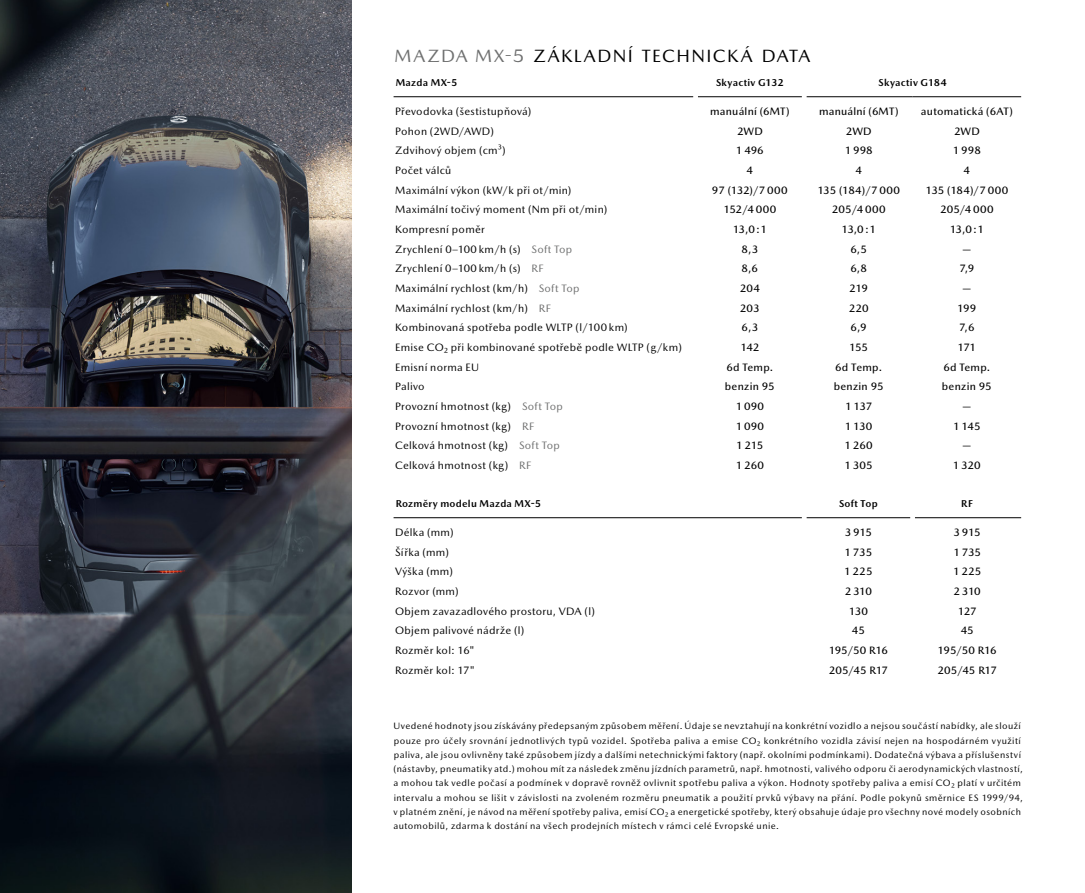
<style>
.page{position:relative;width:1085px;height:893px;background:#fff}
.page>*{position:absolute;margin:0;border:0;box-sizing:border-box;transform-origin:0 0}
.t1{font:18px "Mazda Type";letter-spacing:.08em;color:#000}
.t2{font:10.8px "Mazda Type";letter-spacing:.025em;color:#000}
.t3{font:500 10.8px "Mazda Type";letter-spacing:.015em;color:#000}
.t4{font:700 10.2px "Mazda Type";letter-spacing:.03em;color:#000}
.t5{font:9.3px/14.2px "Mazda Type";letter-spacing:.045em;color:#000}
.s1{color:#6f7070}
</style>
<div class="page">
<img style="left:0;top:0;width:351px;height:893px">
<hr style="left:393px;top:96px;width:300px;height:1px;background:#000">
<hr style="left:697px;top:96px;width:104px;height:1px;background:#000">
<hr style="left:806px;top:96px;width:106px;height:1px;background:#000">
<hr style="left:912px;top:96px;width:108px;height:1px;background:#000">
<hr style="left:393px;top:517px;width:408px;height:1px;background:#000">
<hr style="left:806px;top:517px;width:104px;height:1px;background:#000">
<hr style="left:914px;top:517px;width:106px;height:1px;background:#000">
<h1 class="t1" style="left:394px;top:46px;width:417px"><span class="s1">MAZDA MX-5</span> ZÁKLADNÍ TECHNICKÁ DATA</h1>
<p class="t4" style="left:395px;top:77px;width:63px">Mazda MX-5</p>
<p class="t4" style="left:716px;top:77px;width:69px">Skyactiv G132</p>
<p class="t4" style="left:878px;top:77px;width:70px">Skyactiv G184</p>
<p class="t2" style="left:395px;top:105px;width:138px">Převodovka (šestistupňová)</p>
<p class="t3" style="left:710px;top:105px;width:81px">manuální (6MT)</p>
<p class="t3" style="left:818px;top:105px;width:81px">manuální (6MT)</p>
<p class="t3" style="left:920px;top:105px;width:93px">automatická (6AT)</p>
<p class="t2" style="left:395px;top:125px;width:100px">Pohon (2WD/AWD)</p>
<p class="t3" style="left:736px;top:125px;width:27px">2WD</p>
<p class="t3" style="left:845px;top:125px;width:27px">2WD</p>
<p class="t3" style="left:953px;top:125px;width:27px">2WD</p>
<p class="t2" style="left:395px;top:144px;width:112px">Zdvihový objem (cm³)</p>
<p class="t3" style="left:735px;top:144px;width:29px">1 496</p>
<p class="t3" style="left:844px;top:144px;width:30px">1 998</p>
<p class="t3" style="left:952px;top:144px;width:30px">1 998</p>
<p class="t2" style="left:395px;top:164px;width:58px">Počet válců</p>
<p class="t3" style="left:746px;top:164px;width:8px">4</p>
<p class="t3" style="left:855px;top:164px;width:8px">4</p>
<p class="t3" style="left:963px;top:164px;width:8px">4</p>
<p class="t2" style="left:395px;top:184px;width:178px">Maximální výkon (kW/k při ot/min)</p>
<p class="t3" style="left:711px;top:184px;width:77px">97 (132)/7 000</p>
<p class="t3" style="left:817px;top:184px;width:84px">135 (184)/7 000</p>
<p class="t3" style="left:925px;top:184px;width:84px">135 (184)/7 000</p>
<p class="t2" style="left:395px;top:203px;width:214px">Maximální točivý moment (Nm při ot/min)</p>
<p class="t3" style="left:723px;top:203px;width:55px">152/4 000</p>
<p class="t3" style="left:831px;top:203px;width:55px">205/4 000</p>
<p class="t3" style="left:939px;top:203px;width:55px">205/4 000</p>
<p class="t2" style="left:395px;top:223px;width:91px">Kompresní poměr</p>
<p class="t3" style="left:732px;top:223px;width:36px">13,0:1</p>
<p class="t3" style="left:841px;top:223px;width:36px">13,0:1</p>
<p class="t3" style="left:949px;top:223px;width:36px">13,0:1</p>
<p class="t2" style="left:395px;top:243px;width:179px">Zrychlení 0–100 km/h (s) <span class="s1">Soft Top</span></p>
<p class="t3" style="left:741px;top:243px;width:18px">8,3</p>
<p class="t3" style="left:850px;top:243px;width:18px">6,5</p>
<p class="t3" style="left:961px;top:243px;width:11px">—</p>
<p class="t2" style="left:395px;top:262px;width:150px">Zrychlení 0–100 km/h (s) <span class="s1">RF</span></p>
<p class="t3" style="left:741px;top:262px;width:18px">8,6</p>
<p class="t3" style="left:850px;top:262px;width:18px">6,8</p>
<p class="t3" style="left:959px;top:262px;width:16px">7,9</p>
<p class="t2" style="left:395px;top:282px;width:186px">Maximální rychlost (km/h) <span class="s1">Soft Top</span></p>
<p class="t3" style="left:739px;top:282px;width:22px">204</p>
<p class="t3" style="left:849px;top:282px;width:20px">219</p>
<p class="t3" style="left:961px;top:282px;width:11px">—</p>
<p class="t2" style="left:395px;top:302px;width:157px">Maximální rychlost (km/h) <span class="s1">RF</span></p>
<p class="t3" style="left:739px;top:302px;width:21px">203</p>
<p class="t3" style="left:848px;top:302px;width:21px">220</p>
<p class="t3" style="left:957px;top:302px;width:21px">199</p>
<p class="t2" style="left:395px;top:321px;width:234px">Kombinovaná spotřeba podle WLTP (l/100 km)</p>
<p class="t3" style="left:741px;top:321px;width:18px">6,3</p>
<p class="t3" style="left:850px;top:321px;width:18px">6,9</p>
<p class="t3" style="left:959px;top:321px;width:17px">7,6</p>
<p class="t2" style="left:395px;top:341px;width:288px">Emise CO2 při kombinované spotřebě podle WLTP (g/km)</p>
<p class="t3" style="left:740px;top:341px;width:20px">142</p>
<p class="t3" style="left:849px;top:341px;width:20px">155</p>
<p class="t3" style="left:957px;top:341px;width:20px">171</p>
<p class="t2" style="left:395px;top:361px;width:85px">Emisní norma EU</p>
<p class="t3" style="left:726px;top:361px;width:48px">6d Temp.</p>
<p class="t3" style="left:835px;top:361px;width:48px">6d Temp.</p>
<p class="t3" style="left:943px;top:361px;width:48px">6d Temp.</p>
<p class="t2" style="left:395px;top:380px;width:31px">Palivo</p>
<p class="t3" style="left:724px;top:380px;width:51px">benzin 95</p>
<p class="t3" style="left:833px;top:380px;width:51px">benzin 95</p>
<p class="t3" style="left:941px;top:380px;width:51px">benzin 95</p>
<p class="t2" style="left:395px;top:400px;width:169px">Provozní hmotnost (kg) <span class="s1">Soft Top</span></p>
<p class="t3" style="left:735px;top:400px;width:30px">1 090</p>
<p class="t3" style="left:845px;top:400px;width:29px">1 137</p>
<p class="t3" style="left:961px;top:400px;width:11px">—</p>
<p class="t2" style="left:395px;top:420px;width:140px">Provozní hmotnost (kg) <span class="s1">RF</span></p>
<p class="t3" style="left:735px;top:420px;width:30px">1 090</p>
<p class="t3" style="left:844px;top:420px;width:29px">1 130</p>
<p class="t3" style="left:952px;top:420px;width:29px">1 145</p>
<p class="t2" style="left:395px;top:439px;width:166px">Celková hmotnost (kg) <span class="s1">Soft Top</span></p>
<p class="t3" style="left:736px;top:439px;width:29px">1 215</p>
<p class="t3" style="left:844px;top:439px;width:30px">1 260</p>
<p class="t3" style="left:961px;top:439px;width:11px">—</p>
<p class="t2" style="left:395px;top:459px;width:137px">Celková hmotnost (kg) <span class="s1">RF</span></p>
<p class="t3" style="left:735px;top:459px;width:30px">1 260</p>
<p class="t3" style="left:844px;top:459px;width:30px">1 305</p>
<p class="t3" style="left:952px;top:459px;width:29px">1 320</p>
<p class="t4" style="left:395px;top:497px;width:147px">Rozměry modelu Mazda MX-5</p>
<p class="t4" style="left:839px;top:497px;width:40px">Soft Top</p>
<p class="t4" style="left:961px;top:497px;width:13px">RF</p>
<p class="t2" style="left:395px;top:526px;width:60px">Délka (mm)</p>
<p class="t3" style="left:844px;top:526px;width:29px">3 915</p>
<p class="t3" style="left:953px;top:526px;width:29px">3 915</p>
<p class="t2" style="left:395px;top:546px;width:55px">Šířka (mm)</p>
<p class="t3" style="left:844px;top:546px;width:29px">1 735</p>
<p class="t3" style="left:953px;top:546px;width:29px">1 735</p>
<p class="t2" style="left:395px;top:565px;width:59px">Výška (mm)</p>
<p class="t3" style="left:844px;top:565px;width:30px">1 225</p>
<p class="t3" style="left:952px;top:565px;width:30px">1 225</p>
<p class="t2" style="left:395px;top:585px;width:65px">Rozvor (mm)</p>
<p class="t3" style="left:844px;top:585px;width:29px">2 310</p>
<p class="t3" style="left:953px;top:585px;width:29px">2 310</p>
<p class="t2" style="left:395px;top:605px;width:201px">Objem zavazadlového prostoru, VDA (l)</p>
<p class="t3" style="left:848px;top:605px;width:21px">130</p>
<p class="t3" style="left:957px;top:605px;width:20px">127</p>
<p class="t2" style="left:395px;top:624px;width:131px">Objem palivové nádrže (l)</p>
<p class="t3" style="left:851px;top:624px;width:15px">45</p>
<p class="t3" style="left:960px;top:624px;width:15px">45</p>
<p class="t2" style="left:395px;top:644px;width:81px">Rozměr kol: 16"</p>
<p class="t3" style="left:828px;top:644px;width:61px">195/50 R16</p>
<p class="t3" style="left:937px;top:644px;width:61px">195/50 R16</p>
<p class="t2" style="left:395px;top:664px;width:82px">Rozměr kol: 17"</p>
<p class="t3" style="left:828px;top:664px;width:61px">205/45 R17</p>
<p class="t3" style="left:937px;top:664px;width:61px">205/45 R17</p>
<p class="t5" style="left:393px;top:719px;width:631px">Uvedené hodnoty jsou získávány předepsaným způsobem měření. Údaje se nevztahují na konkrétní vozidlo a nejsou součástí nabídky, ale slouží pouze pro účely srovnání jednotlivých typů vozidel. Spotřeba paliva a emise CO2 konkrétního vozidla závisí nejen na hospodárném využití paliva, ale jsou ovlivněny také způsobem jízdy a dalšími netechnickými faktory (např. okolními podmínkami). Dodatečná výbava a příslušenství (nástavby, pneumatiky atd.) mohou mít za následek změnu jízdních parametrů, např. hmotnosti, valivého odporu či aerodynamických vlastností, a mohou tak vedle počasí a podmínek v dopravě rovněž ovlivnit spotřebu paliva a výkon. Hodnoty spotřeby paliva a emisí CO2 platí v určitém intervalu a mohou se lišit v závislosti na zvoleném rozměru pneumatik a použití prvků výbavy na přání. Podle pokynů směrnice ES 1999/94, v platném znění, je návod na měření spotřeby paliva, emisí CO2 a energetické spotřeby, který obsahuje údaje pro všechny nové modely osobních automobilů, zdarma k dostání na všech prodejních místech v rámci celé Evropské unie.</p>
</div>
